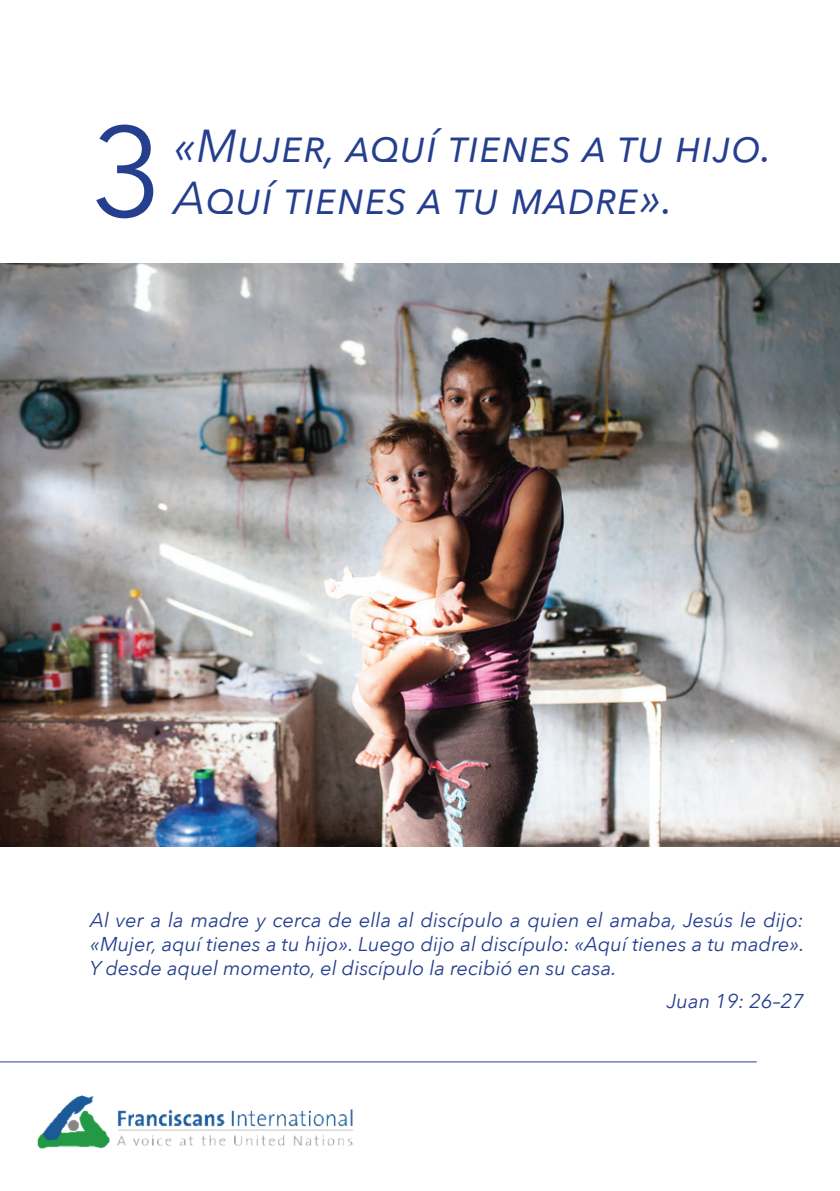
<style>
.page{position:relative;width:840px;height:1191px;background:#fff}
.page>*{position:absolute;margin:0;border:0;box-sizing:border-box;transform-origin:0 0}
.t1{font:126px "Avenir Next";color:#253f8e}
.t2{font:italic 46px "Avenir Next";color:#253f8e}
.t3{font:italic 20px/24px "Avenir Next";color:#253f8e;text-align:justify}
</style>
<div class="page">
<img style="left:37px;top:1095px;width:316px;height:54px">
<hr style="left:0;top:1061px;width:756px;height:1px;background:#253f8e">
<img style="left:0;top:263px;width:839px;height:583px">
<h1 class="t1" style="left:90px;top:66px;width:75px">3</h1>
<h2 class="t2" style="left:174px;top:107px;width:600px">«Mujer, aquí tienes a tu hijo.</h2>
<h2 class="t2" style="left:174px;top:159px;width:501px">Aquí tienes a tu madre».</h2>
<p class="t3" style="left:90px;top:907px;width:715px">Al ver a la madre y cerca de ella al discípulo a quien el amaba, Jesús le dijo: «Mujer, aquí tienes a tu hijo». Luego dijo al discípulo: «Aquí tienes a tu madre».<br>Y desde aquel momento, el discípulo la recibió en su casa.</p>
<p class="t3" style="left:666px;top:988px;width:138px">Juan 19: 26–27</p>
</div>
